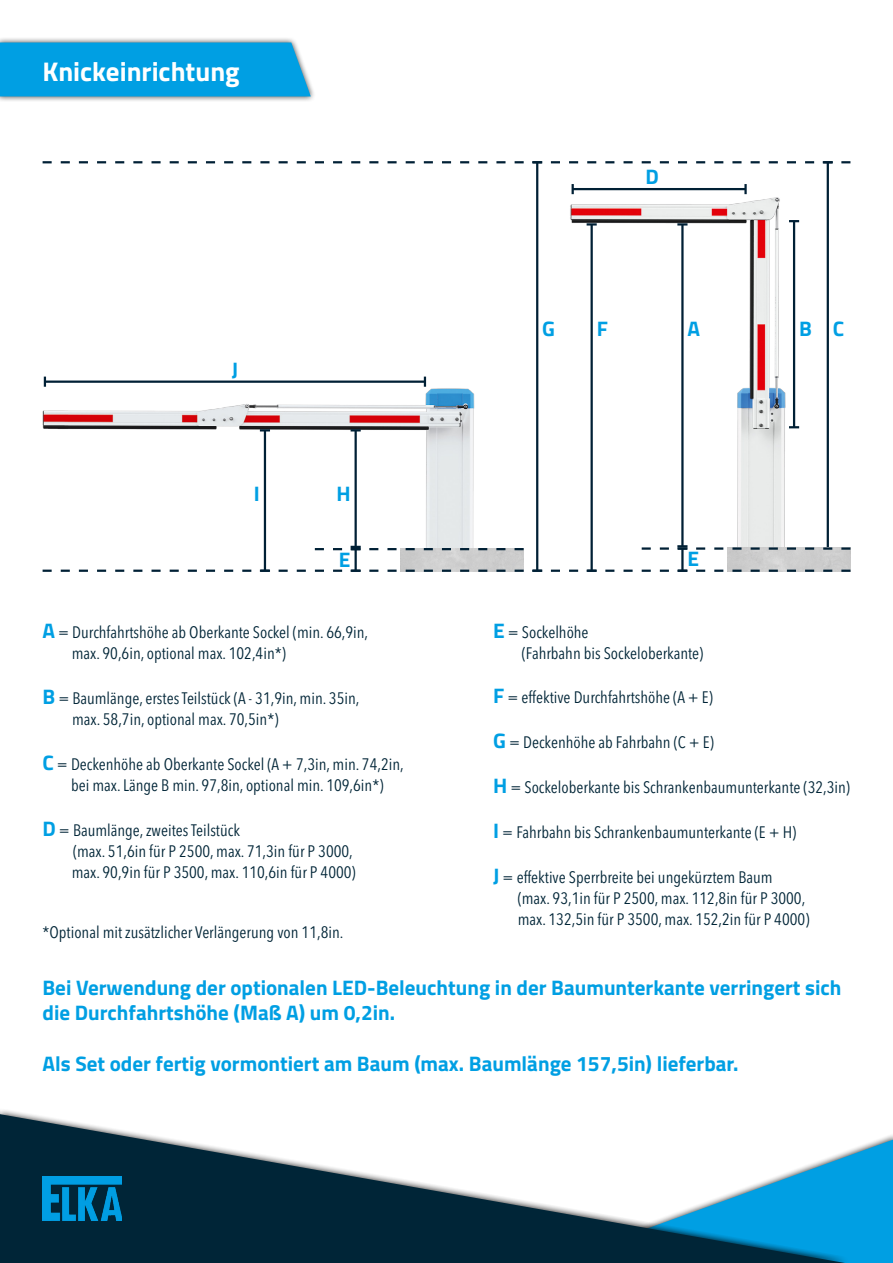
<style>
.page{position:relative;width:893px;height:1263px;background:#fff}
.page>*{position:absolute;margin:0;border:0;box-sizing:border-box;transform-origin:0 0}
.t1{font:700 27px "Titillium Web";color:#fff}
.t2{font:700 21px/25.2px "Titillium Web";color:#009fe3}
.t3{font:condensed 16.5px/21px "Avenir Next LT Pro";color:#002537}
.s1{font-family:"Titillium Web";font-weight:700;font-stretch:normal;font-size:21px;color:#009fe3}
</style>
<div class="page">
<svg style="left:850px;top:1139px;width:43px;height:124px;background:#0fa3e2"></svg>
<svg style="left:0;top:1110px;width:850px;height:153px"></svg>
<svg style="left:0;top:1114px;width:845px;height:149px"></svg>
<img style="left:43px;top:1176px;width:79px;height:44px">
<div style="left:0;top:37px;width:316px;height:65px;background:#000;opacity:.75"></div>
<div style="left:0;top:43px;width:311px;height:53px;background:#009fe3"></div>
<img style="left:43px;top:163px;width:772px;height:407px">
<hr style="left:681px;top:224px;width:3px;height:322px;background:#002035">
<svg style="left:677px;top:223px;width:10px;height:3px"></svg>
<hr style="left:827px;top:162px;width:2px;height:387px;background:#002035">
<hr style="left:793px;top:221px;width:2px;height:206px;background:#002035">
<svg style="left:789px;top:220px;width:10px;height:2px"></svg>
<svg style="left:789px;top:426px;width:10px;height:2px"></svg>
<div style="left:728px;top:550px;width:122px;height:20px;background:#cdcdcd"></div>
<hr style="left:536px;top:162px;width:2px;height:409px;background:#002035">
<hr style="left:590px;top:224px;width:3px;height:347px;background:#002035">
<svg style="left:587px;top:223px;width:10px;height:3px"></svg>
<hr style="left:681px;top:549px;width:3px;height:22px;background:#002035">
<svg style="left:642px;top:545px;width:208px;height:5px"></svg>
<hr style="left:573px;top:188px;width:173px;height:2px;background:#002035">
<svg style="left:744px;top:184px;width:3px;height:10px"></svg>
<svg style="left:572px;top:184px;width:2px;height:10px"></svg>
<img style="left:401px;top:550px;width:123px;height:20px">
<hr style="left:355px;top:430px;width:2px;height:117px;background:#002035">
<svg style="left:351px;top:429px;width:10px;height:2px"></svg>
<hr style="left:264px;top:430px;width:2px;height:141px;background:#002035">
<svg style="left:260px;top:429px;width:10px;height:2px"></svg>
<hr style="left:355px;top:549px;width:2px;height:22px;background:#002035">
<hr style="left:45px;top:380px;width:380px;height:3px;background:#002035">
<svg style="left:424px;top:377px;width:2px;height:10px"></svg>
<svg style="left:44px;top:377px;width:2px;height:10px"></svg>
<svg style="left:315px;top:546px;width:209px;height:4px"></svg>
<svg style="left:43px;top:161px;width:807px;height:2px"></svg>
<svg style="left:43px;top:570px;width:807px;height:2px"></svg>
<h1 class="t1" style="left:43px;top:51px;width:199px">Knickeinrichtung</h1>
<p class="t2" style="left:232px;top:356px;width:8px">J</p>
<p class="t2" style="left:254px;top:479px;width:8px">I</p>
<p class="t2" style="left:336px;top:479px;width:16px">H</p>
<p class="t2" style="left:339px;top:546px;width:13px">E</p>
<p class="t3" style="left:72px;top:622px;width:298px;text-indent:-29px"><span class="s1">A</span> = Durchfahrtshöhe ab Oberkante Sockel (min. 66,9in, max. 90,6in, optional max. 102,4in*)</p>
<p class="t3" style="left:72px;top:688px;width:289px;text-indent:-30px"><span class="s1">B</span> = Baumlänge, erstes Teilstück (A - 31,9in, min. 35in, max. 58,7in, optional max. 70,5in*)</p>
<p class="t3" style="left:43px;top:754px;width:363px;text-align:center"><span class="s1">C</span> = Deckenhöhe ab Oberkante Sockel (A + 7,3in, min. 74,2in, bei max. Länge B min. 97,8in, optional min. 109,6in*)</p>
<p class="t3" style="left:72px;top:820px;width:285px;text-indent:-29px"><span class="s1">D</span> = Baumlänge, zweites Teilstück<br>(max. 51,6in für P 2500, max. 71,3in für P 3000, max. 90,9in für P 3500, max. 110,6in für P 4000)</p>
<p class="t3" style="left:43px;top:922px;width:302px">*Optional mit zusätzlicher Verlängerung von 11,8in.</p>
<p class="t2" style="left:645px;top:163px;width:15px">D</p>
<p class="t2" style="left:542px;top:315px;width:14px">G</p>
<p class="t2" style="left:597px;top:315px;width:13px">F</p>
<p class="t2" style="left:687px;top:315px;width:14px">A</p>
<p class="t2" style="left:799px;top:315px;width:47px">B C</p>
<p class="t2" style="left:688px;top:545px;width:13px">E</p>
<p class="t3" style="left:522px;top:622px;width:183px;text-indent:-29px"><span class="s1">E</span> = Sockelhöhe<br>(Fahrbahn bis Sockeloberkante)</p>
<p class="t3" style="left:493px;top:687px;width:221px"><span class="s1">F</span> = effektive Durchfahrtshöhe (A + E)</p>
<p class="t3" style="left:493px;top:732px;width:222px"><span class="s1">G</span> = Deckenhöhe ab Fahrbahn (C + E)</p>
<p class="t3" style="left:493px;top:777px;width:358px"><span class="s1">H</span> = Sockeloberkante bis Schrankenbaumunterkante (32,3in)</p>
<p class="t3" style="left:493px;top:822px;width:305px"><span class="s1">I</span> = Fahrbahn bis Schrankenbaumunterkante (E + H)</p>
<p class="t3" style="left:518px;top:867px;width:293px;text-indent:-24px"><span class="s1">J</span> = effektive Sperrbreite bei ungekürztem Baum<br>(max. 93,1in für P 2500, max. 112,8in für P 3000, max. 132,5in für P 3500, max. 152,2in für P 4000)</p>
<p class="t2" style="left:43px;top:974px;width:800px">Bei Verwendung der optionalen LED-Beleuchtung in der Baumunterkante verringert sich die Durchfahrtshöhe (Maß A) um 0,2in.</p>
<p class="t2" style="left:43px;top:1050px;width:698px">Als Set oder fertig vormontiert am Baum (max. Baumlänge 157,5in) lieferbar.</p>
</div>
